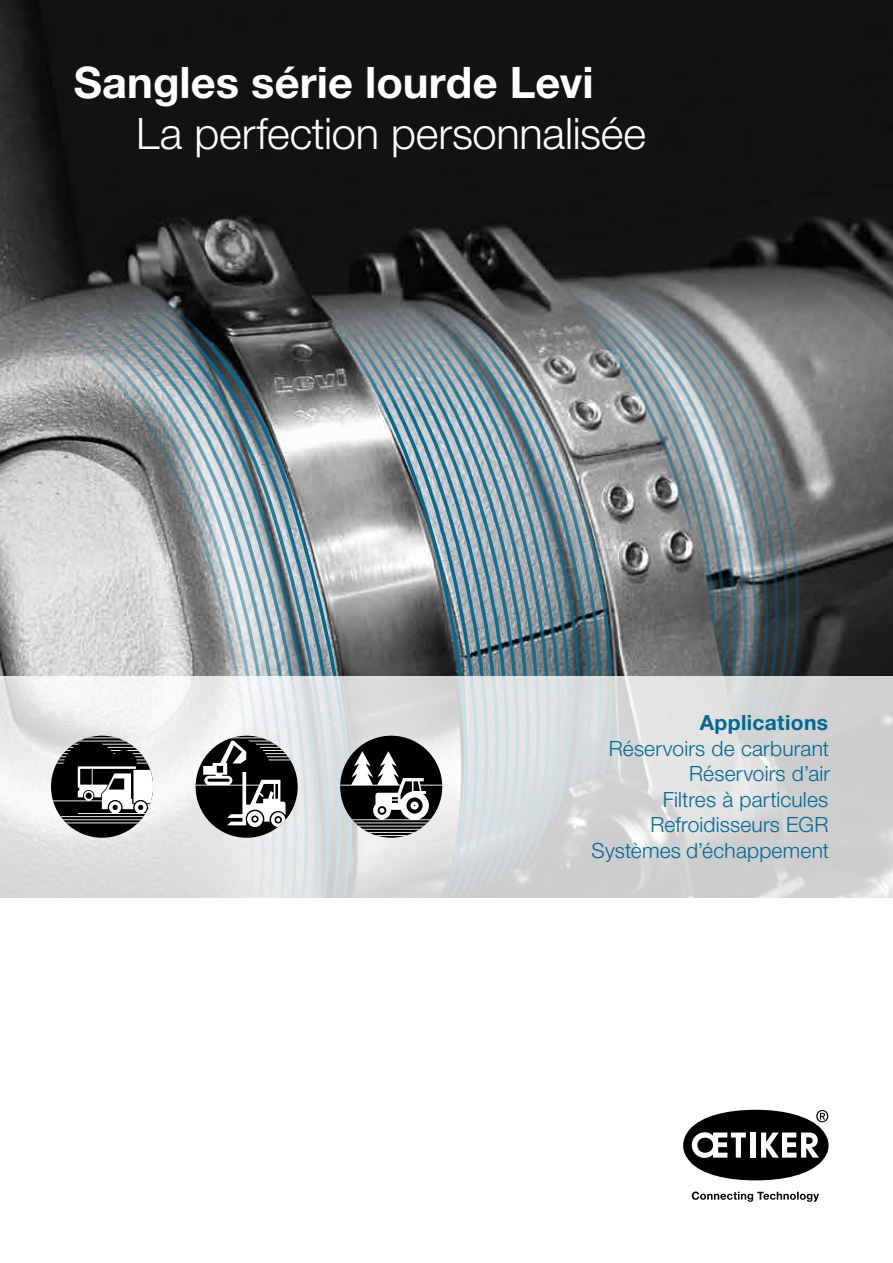
<style>
.page{position:relative;width:893px;height:1263px;background:#fff}
.page>*{position:absolute;margin:0;border:0;box-sizing:border-box;transform-origin:0 0}
.t1{font:300 43.5px "Helvetica Neue LT Std";letter-spacing:-.005em;color:#fff}
.t2{font:700 43.5px "Helvetica Neue";color:#fff}
.t3{font:300 21px/25.5px "Helvetica Neue LT Std";letter-spacing:.01em;color:#006894;text-align:right}
.t4{font:700 21px "Helvetica Neue";letter-spacing:.015em;color:#006894}
</style>
<div class="page">
<img style="left:0;top:0;width:893px;height:676px">
<svg style="left:74px;top:292px;width:234px;height:384px"></svg>
<svg style="left:60px;top:295px;width:237px;height:381px"></svg>
<svg style="left:47px;top:298px;width:239px;height:378px"></svg>
<svg style="left:33px;top:301px;width:242px;height:375px"></svg>
<svg style="left:20px;top:304px;width:245px;height:372px"></svg>
<svg style="left:6px;top:307px;width:248px;height:369px"></svg>
<svg style="left:306px;top:295px;width:9px;height:381px"></svg>
<svg style="left:315px;top:294px;width:9px;height:382px"></svg>
<svg style="left:324px;top:294px;width:9px;height:382px"></svg>
<svg style="left:333px;top:293px;width:9px;height:383px"></svg>
<svg style="left:342px;top:292px;width:9px;height:384px"></svg>
<svg style="left:351px;top:292px;width:9px;height:384px"></svg>
<svg style="left:360px;top:291px;width:10px;height:385px"></svg>
<svg style="left:370px;top:290px;width:9px;height:386px"></svg>
<svg style="left:379px;top:290px;width:9px;height:386px"></svg>
<svg style="left:388px;top:289px;width:9px;height:387px"></svg>
<svg style="left:397px;top:289px;width:9px;height:387px"></svg>
<svg style="left:406px;top:288px;width:9px;height:388px"></svg>
<svg style="left:415px;top:287px;width:9px;height:389px"></svg>
<svg style="left:424px;top:287px;width:10px;height:389px"></svg>
<svg style="left:434px;top:286px;width:9px;height:390px"></svg>
<svg style="left:443px;top:286px;width:9px;height:390px"></svg>
<svg style="left:452px;top:285px;width:9px;height:391px"></svg>
<svg style="left:461px;top:284px;width:9px;height:392px"></svg>
<svg style="left:470px;top:284px;width:9px;height:392px"></svg>
<svg style="left:479px;top:283px;width:9px;height:393px"></svg>
<svg style="left:488px;top:283px;width:10px;height:393px"></svg>
<svg style="left:498px;top:282px;width:9px;height:394px"></svg>
<svg style="left:507px;top:281px;width:9px;height:395px"></svg>
<svg style="left:516px;top:281px;width:9px;height:395px"></svg>
<svg style="left:525px;top:280px;width:9px;height:396px"></svg>
<svg style="left:534px;top:280px;width:9px;height:396px"></svg>
<svg style="left:543px;top:279px;width:9px;height:397px"></svg>
<svg style="left:552px;top:278px;width:9px;height:398px"></svg>
<svg style="left:561px;top:278px;width:10px;height:398px"></svg>
<svg style="left:571px;top:277px;width:9px;height:399px"></svg>
<svg style="left:580px;top:277px;width:9px;height:399px"></svg>
<svg style="left:589px;top:276px;width:9px;height:400px"></svg>
<svg style="left:598px;top:275px;width:201px;height:401px"></svg>
<svg style="left:0;top:676px;width:893px;height:222px"></svg>
<svg style="left:51px;top:736px;width:102px;height:102px"></svg>
<svg style="left:53px;top:737px;width:100px;height:86px"></svg>
<div style="left:196px;top:736px;width:102px;height:102px;background:#000;border-radius:50%"></div>
<svg style="left:196px;top:737px;width:94px;height:90px"></svg>
<div style="left:340px;top:736px;width:102px;height:102px;background:#000;border-radius:50%"></div>
<svg style="left:340px;top:751px;width:102px;height:85px"></svg>
<svg style="left:692px;top:1191px;width:127px;height:11px"></svg>
<svg style="left:683px;top:1110px;width:146px;height:70px"></svg>
<h1 class="t2" style="left:74px;top:55px;width:522px">Sangles série lourde Levi</h1>
<h1 class="t1" style="left:136px;top:107px;width:511px">La perfection personnalisée</h1>
<p class="t4" style="left:700px;top:710px;width:130px">Applications</p>
<p class="t3" style="left:592px;top:735px;width:240px">Réservoirs de carburant<br>Réservoirs d’air<br>Filtres à particules<br>Refroidisseurs EGR<br>Systèmes d’échappement</p>
</div>
